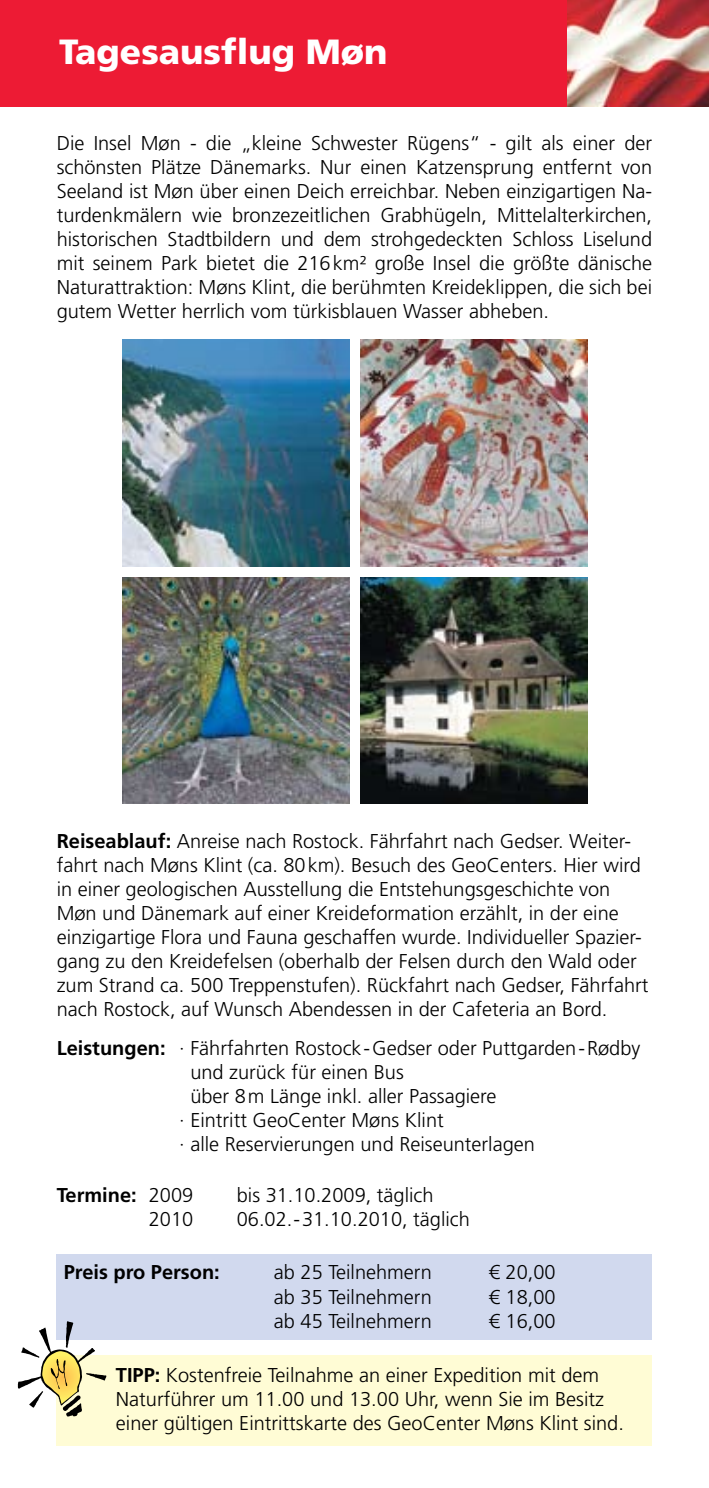
<style>
.page{position:relative;width:709px;height:1488px;background:#fff}
.page>*{position:absolute;margin:0;border:0;box-sizing:border-box;transform-origin:0 0}
.t1{font:900 35px "Frutiger LT Std";color:#fff}
.t2{font:300 20px/24px "Frutiger LT Std";color:#000}
.t3{font:700 20px "Frutiger LT Std";color:#000}
.s1{font-weight:700}
.s2{font-weight:300}
</style>
<div class="page">
<div style="left:0;top:0;width:709px;height:106px;background:#ed1b34"></div>
<img style="left:567px;top:0;width:142px;height:106px">
<div style="left:57px;top:1355px;width:595px;height:91px;background:#fffcd5"></div>
<div style="left:57px;top:1254px;width:595px;height:85px;background:#d1d9ee"></div>
<svg style="left:18px;top:1321px;width:88px;height:96px"></svg>
<img style="left:123px;top:339px;width:227px;height:227px">
<img style="left:123px;top:577px;width:227px;height:227px">
<img style="left:360px;top:339px;width:227px;height:227px">
<img style="left:360px;top:577px;width:227px;height:227px">
<h1 class="t1" style="left:59px;top:31px;width:330px">Tagesausflug Møn</h1>
<p class="t2" style="left:57px;top:131px;width:597px;text-align:justify">Die Insel Møn - die „kleine Schwester Rügens“ - gilt als einer der schönsten Plätze Dänemarks. Nur einen Katzensprung entfernt von Seeland ist Møn über einen Deich erreichbar. Neben einzigartigen Na&shy;turdenkmälern wie bronzezeitlichen Grabhügeln, Mittelalterkirchen, historischen Stadtbildern und dem strohgedeckten Schloss Liselund mit seinem Park bietet die 216km² große Insel die größte dänische Naturattraktion: Møns Klint, die berühmten Kreideklippen, die sich bei gutem Wetter herrlich vom türkisblauen Wasser abheben.</p>
<p class="t2" style="left:57px;top:829px;width:593px"><span class="s1">Reiseablauf:</span> Anreise nach Rostock. Fährfahrt nach Gedser. Weiter&shy;fahrt nach Møns Klint (ca. 80km). Besuch des GeoCenters. Hier wird in einer geologischen Ausstellung die Entstehungsgeschichte von Møn und Dänemark auf einer Kreideformation erzählt, in der eine einzigartige Flora und Fauna geschaffen wurde. Individueller Spazier&shy;gang zu den Kreidefelsen (oberhalb der Felsen durch den Wald oder zum Strand ca. 500 Treppenstufen). Rückfahrt nach Gedser, Fährfahrt nach Rostock, auf Wunsch Abendessen in der Cafeteria an Bord.</p>
<p class="t2" style="left:57px;top:1036px;width:585px"><span class="s1">Leistungen:</span> · Fährfahrten Rostock-Gedser oder Puttgarden-Rødby</p>
<p class="t2" style="left:190px;top:1060px;width:215px">und zurück für einen Bus</p>
<p class="t2" style="left:190px;top:1084px;width:308px">über 8m Länge inkl. aller Passagiere</p>
<p class="t2" style="left:179px;top:1108px;width:266px">· Eintritt GeoCenter Møns Klint</p>
<p class="t2" style="left:179px;top:1132px;width:357px">· alle Reservierungen und Reiseunterlagen</p>
<p class="t3" style="left:57px;top:1183px;width:138px">Termine: <span class="s2">2009</span></p>
<p class="t2" style="left:237px;top:1183px;width:198px">bis 31.10.2009, täglich</p>
<p class="t2" style="left:149px;top:1207px;width:46px">2010</p>
<p class="t2" style="left:237px;top:1207px;width:235px">06.02.-31.10.2010, täglich</p>
<p class="t3" style="left:64px;top:1260px;width:157px">Preis pro Person:</p>
<p class="t2" style="left:274px;top:1260px;width:160px">ab 25 Teilnehmern</p>
<p class="t2" style="left:489px;top:1260px;width:68px">€ 20,00</p>
<p class="t2" style="left:274px;top:1284px;width:160px">ab 35 Teilnehmern</p>
<p class="t2" style="left:489px;top:1284px;width:68px">€ 18,00</p>
<p class="t2" style="left:274px;top:1308px;width:160px">ab 45 Teilnehmern</p>
<p class="t2" style="left:489px;top:1308px;width:68px">€ 16,00</p>
<p class="t2" style="left:116px;top:1362px;width:509px"><span class="s1">TIPP:</span> Kostenfreie Teilnahme an einer Expedition mit dem<br>Naturführer um 11.00 und 13.00 Uhr, wenn Sie im Besitz einer gültigen Eintrittskarte des GeoCenter Møns Klint sind.</p>
</div>
